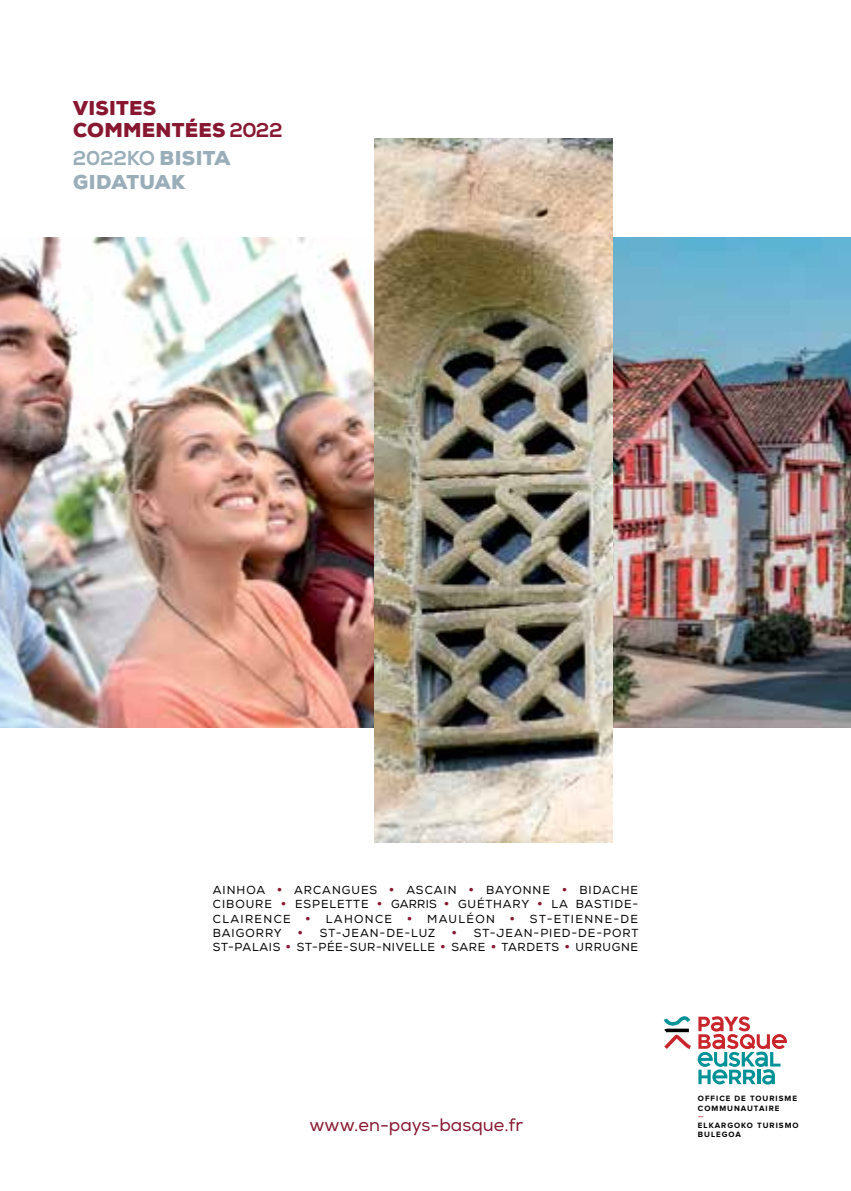
<style>
.page{position:relative;width:851px;height:1191px;background:#fff}
.page>*{position:absolute;margin:0;border:0;box-sizing:border-box;transform-origin:0 0}
.t1{font:900 20px/22px "Nexa";letter-spacing:.015em;color:#881831}
.t2{font:700 20px "Nexa";letter-spacing:.01em;color:#9aaeb9}
.t3{font:900 20px "Nexa";letter-spacing:-.01em;color:#9aaeb9}
.t4{font:18px "Nexa";color:#881831}
.t5{font:11.6px/14.4px "Nexa";letter-spacing:.08em;color:#000;text-align:justify}
.t6{font:11.6px "Nexa";letter-spacing:.115em;color:#000}
.t7{font:700 8px/9.2px "Proxima Nova";letter-spacing:.125em;color:#000}
.s1{font-weight:700}
.s2{font-weight:900}
.s3{font-size:16px;color:#881831}
</style>
<div class="page">
<img style="left:612px;top:238px;width:238px;height:489px">
<img style="left:0;top:238px;width:374px;height:489px">
<img style="left:374px;top:139px;width:238px;height:703px">
<svg style="left:663px;top:1016px;width:27px;height:33px"></svg>
<svg style="left:697px;top:1016px;width:89px;height:68px"></svg>
<h1 class="t1" style="left:73px;top:97px;width:211px">VISITES<br>COMMENTÉES <span class="s1">2022</span></h1>
<h1 class="t2" style="left:73px;top:146px;width:113px">2022KO <span class="s2">BISIT</span></h1>
<h1 class="t3" style="left:214px;top:145px;width:17px">A</h1>
<h1 class="t3" style="left:73px;top:169px;width:114px">GIDATUAK</h1>
<p class="t5" style="left:213px;top:883px;width:310px">AINHOA <span class="s3">•</span> ARCANGUES <span class="s3">•</span> ASCAIN <span class="s3">•</span> BAYONNE</p>
<p class="t5" style="left:561px;top:883px;width:78px"><span class="s3">•</span> BIDACHE</p>
<p class="t5" style="left:213px;top:897px;width:347px">CIBOURE <span class="s3">•</span> ESPELETTE <span class="s3">•</span> GARRIS <span class="s3">•</span> GUÉTHARY <span class="s3">•</span> LA</p>
<p class="t5" style="left:575px;top:897px;width:64px">BASTIDE-</p>
<p class="t6" style="left:213px;top:911px;width:201px">CLAIRENCE <span class="s3">•</span> LAHONCE <span class="s3">•</span></p>
<p class="t5" style="left:213px;top:911px;width:427px;text-indent:214px">MAULÉON <span class="s3">•</span> ST-ETIENNE-DE BAIGORRY <span class="s3">•</span> ST-JEAN-DE-LUZ <span class="s3">•</span> ST-JEAN-PIED-DE-PORT ST-PALAIS <span class="s3">•</span> ST-PÉE-SUR-N IVELLE <span class="s3">•</span> SARE <span class="s3">•</span> TARDETS <span class="s3">•</span> U RRUGNE</p>
<h2 class="t4" style="left:309px;top:1114px;width:215px">WWW.EN-PAYS-BASQUE.FR</h2>
<p class="t7" style="left:697px;top:1094px;width:101px">OFFICE DE TOURISME<br>COMMUNAUTAIRE</p>
<p class="t7" style="left:697px;top:1120px;width:102px">ELKARGOKO TURISMO<br>BULEGOA</p>
</div>
